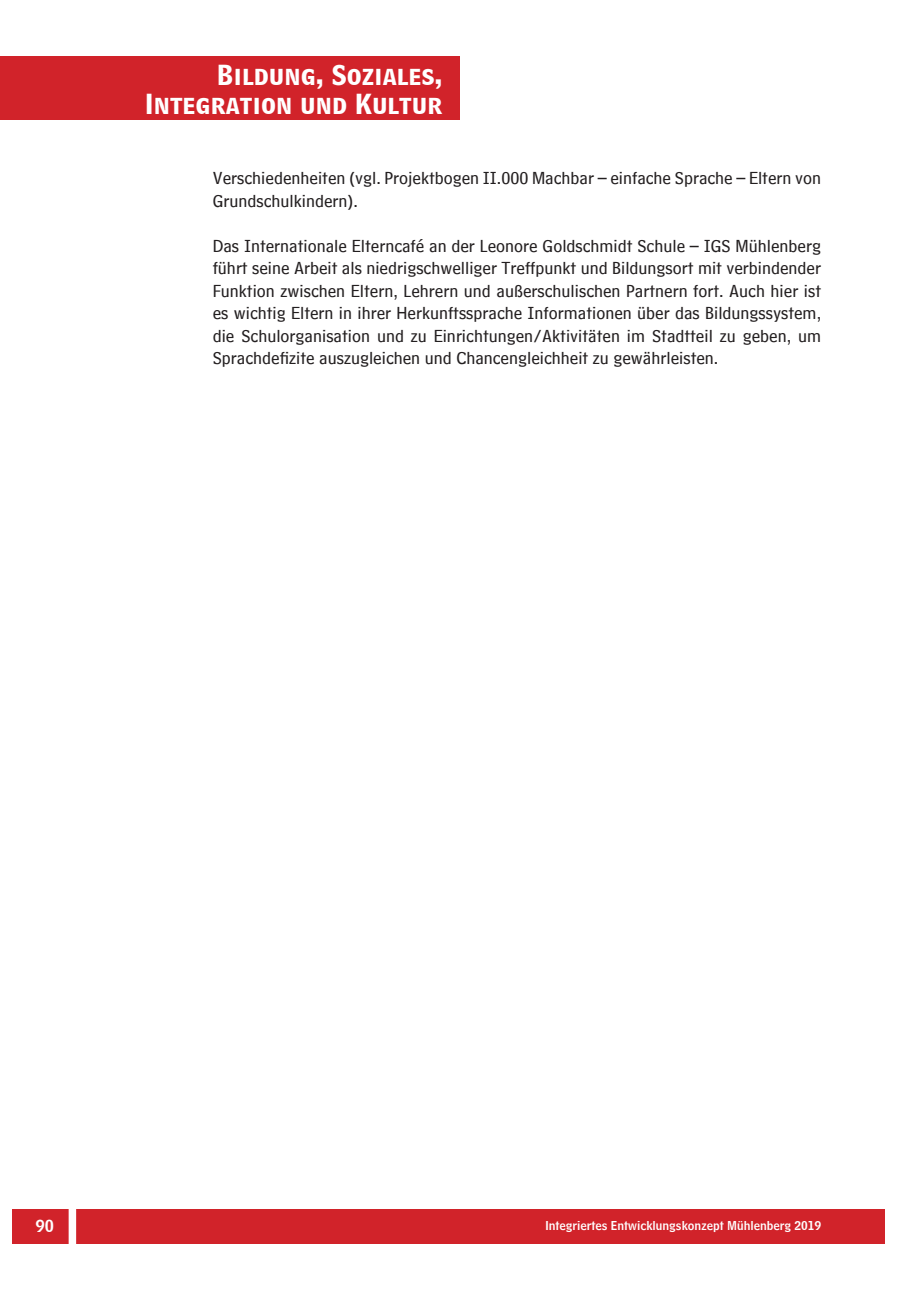
<style>
.page{position:relative;width:919px;height:1289px;background:#fff}
.page>*{position:absolute;margin:0;border:0;box-sizing:border-box;transform-origin:0 0}
.t1{font:24px/28.8px "HM Big Caps";color:#fff;text-align:right}
.Fließtext{font:18px/22.5px "HM Text";color:#231f20}
.t2{font:16.5px "HM Headline";color:#fff}
.t3{font:12px "HM Headline";color:#fff}
</style>
<div class="page">
<div style="left:0;top:56px;width:459px;height:64px;background:#d1232a"></div>
<div style="left:13px;top:1209px;width:871px;height:34px;background:#d1232a"></div>
<div style="left:69px;top:1206px;width:7px;height:40px;background:#fff"></div>
<h1 class="t1" style="left:145px;top:58px;width:299px">Bildung, Soziales,<br>Integration und Kultur</h1>
<p class="Fließtext" style="left:213px;top:164px;width:610px">Verschiedenheiten (vgl. Projektbogen II.000 Machbar – einfache Sprache – Eltern von<br>Grundschulkindern).</p>
<p class="Fließtext" style="left:213px;top:231px;width:610px;text-align:justify">Das Internationale Elterncafé an der Leonore Goldschmidt Schule – IGS Mühlenberg führt seine Arbeit als niedrigschwelliger Treffpunkt und Bildungsort mit verbindender Funktion zwischen Eltern, Lehrern und außerschulischen Partnern fort. Auch hier ist es wichtig Eltern in ihrer Herkunftssprache Informationen über das Bildungssystem, die Schulorganisation und zu Einrichtungen/Aktivitäten im Stadtteil zu geben, um Sprachdefizite auszugleichen und Chancengleichheit zu gewährleisten.</p>
<p class="t2" style="left:36px;top:1211px;width:20px">90</p>
<p class="t3" style="left:545px;top:1215px;width:277px">Integriertes Entwicklungskonzept Mühlenberg 2019</p>
</div>
